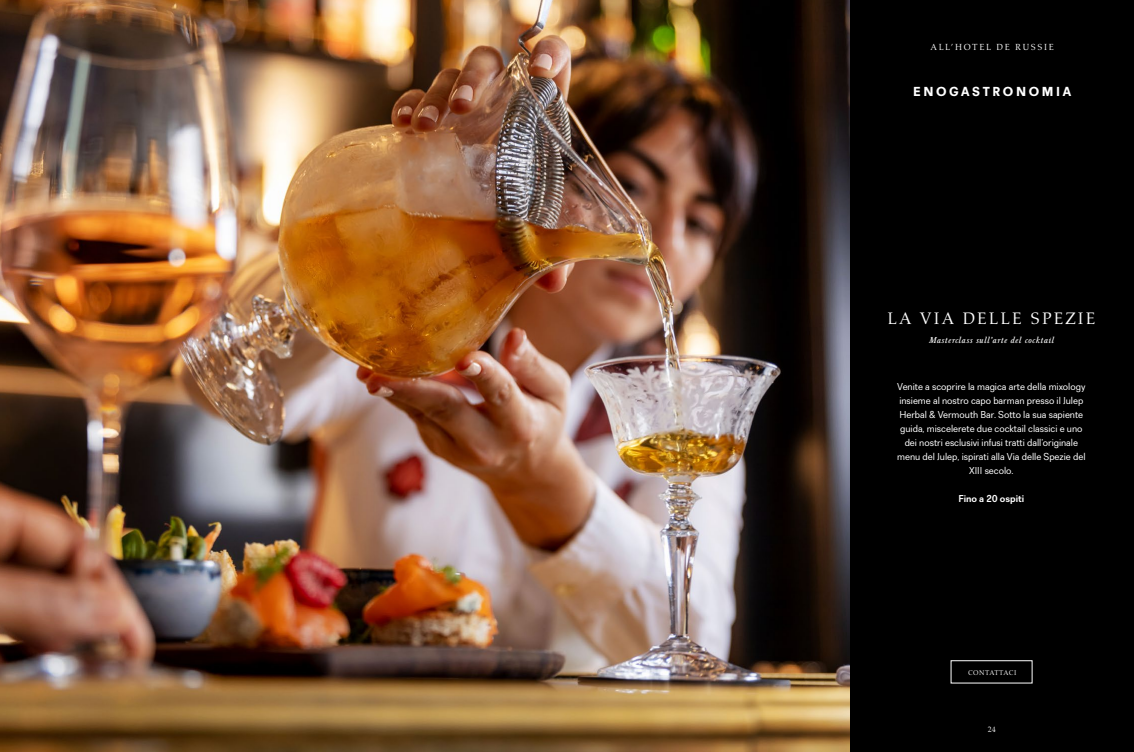
<style>
.page{position:relative;width:1134px;height:752px;background:#fff}
.page>*{position:absolute;margin:0;border:0;box-sizing:border-box;transform-origin:0 0}
.t1{font:17px "Aldus";letter-spacing:.13em;color:#fff}
.t2{font:800 13px "Recta";letter-spacing:.2em;color:#fff}
.t3{font:10px/14px "Recta";color:#fff;text-align:center}
.t4{font:700 10px "Recta";color:#fff}
.t5{font:italic 9px "Baskervald ADF Std";letter-spacing:.04em;color:#fff}
.t6{font:9px "Aldus";letter-spacing:.18em;color:#fff}
.t7{font:8px "Aldus";color:#fff}
.t8{font:7px "Aldus";letter-spacing:.07em;color:#fff}
</style>
<div class="page">
<img style="left:0;top:0;width:850px;height:751px">
<div style="left:850px;top:0;width:284px;height:751px;background:#000"></div>
<div style="left:951px;top:660px;width:81px;height:23px;border:1px solid #fff"></div>
<p class="t6" style="left:930px;top:42px;width:125px">ALL’HOTEL DE RUSSIE</p>
<h2 class="t2" style="left:913px;top:83px;width:159px">ENOGASTRONOMIA</h2>
<h1 class="t1" style="left:887px;top:309px;width:209px">LA VIA DELLE SPEZIE</h1>
<p class="t5" style="left:929px;top:335px;width:127px">Masterclass sull’arte del cocktail</p>
<p class="t3" style="left:897px;top:379px;width:190px">Venite a scoprire la magica arte della mixology insieme al nostro capo barman presso il Julep Herbal &amp; Vermouth Bar. Sotto la sua sapiente guida, miscelerete due cocktail classici e uno dei nostri esclusivi infusi tratti dall’originale menu del Julep, ispirati alla Via delle Spezie del XIII secolo.</p>
<p class="t4" style="left:958px;top:492px;width:68px">Fino a 20 ospiti</p>
<p class="t8" style="left:968px;top:668px;width:50px">CONTATTACI</p>
<p class="t7" style="left:988px;top:724px;width:9px">24</p>
</div>
